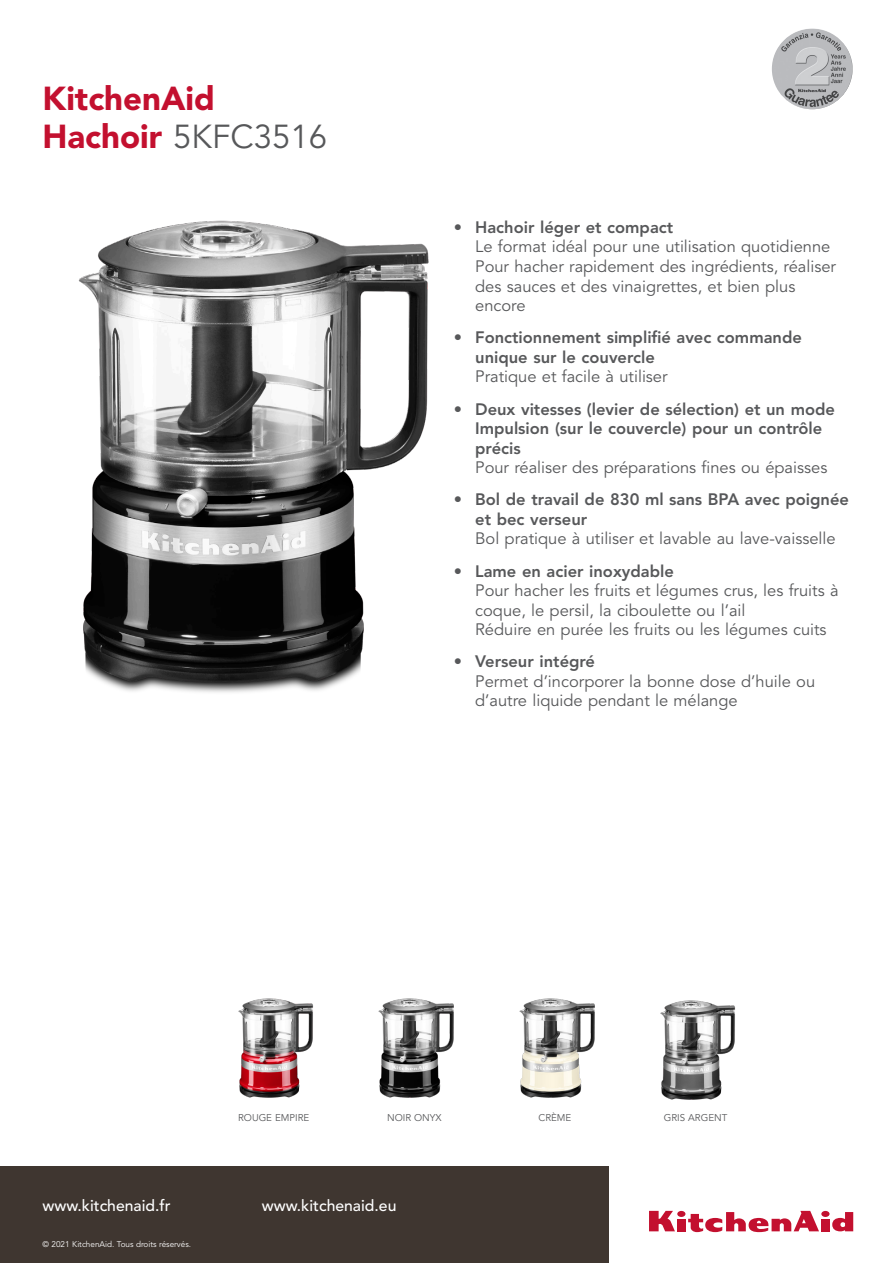
<style>
.page{position:relative;width:893px;height:1263px;background:#fff}
.page>*{position:absolute;margin:0;border:0;box-sizing:border-box;transform-origin:0 0}
.Titre_Produit_22{font:33px "Avenir LT Std";color:#57585a}
.Titre_Produit_22-2{font:900 33px "Avenir LT Std";color:#c3102f}
.TexteBenefit{font:16.5px/19.5px "Avenir LT Std";color:#57585a}
.Texte_Feature{font:800 16.5px/19.5px "Avenir LT Std";color:#57585a}
.WWW{font:500 15.75px "Avenir LT Std";color:#fff}
.t1{font:9.75px "Avenir LT Std";color:#57585a}
.Année{font:8.25px "Avenir LT Std";color:#fff}
.s1{font-weight:900;color:#c3102f}
</style>
<div class="page">
<img style="left:78px;top:220px;width:351px;height:473px">
<div style="left:0;top:1166px;width:609px;height:97px;background:#3f3630"></div>
<div style="left:677px;top:1219px;width:8px;height:12px;background:#c3102f"></div>
<div style="left:677px;top:1211px;width:8px;height:6px;background:#c3102f;border-radius:50%"></div>
<div style="left:821px;top:1219px;width:8px;height:12px;background:#c3102f"></div>
<div style="left:821px;top:1211px;width:8px;height:6px;background:#c3102f;border-radius:50%"></div>
<svg style="left:649px;top:1211px;width:26px;height:20px"></svg>
<svg style="left:688px;top:1211px;width:131px;height:21px"></svg>
<svg style="left:832px;top:1212px;width:21px;height:19px"></svg>
<img style="left:519px;top:998px;width:76px;height:100px">
<img style="left:378px;top:998px;width:76px;height:100px">
<img style="left:660px;top:1000px;width:76px;height:100px">
<img style="left:238px;top:998px;width:75px;height:100px">
<img style="left:772px;top:28px;width:81px;height:81px;border-radius:40px">
<p class="Titre_Produit_22-2" style="left:43px;top:79px;width:174px">KitchenAid</p>
<p class="Titre_Produit_22" style="left:43px;top:117px;width:286px"><span class="s1">Hachoir</span> 5KFC3516</p>
<p class="Texte_Feature" style="left:454px;top:218px;width:221px">• Hachoir léger et compact</p>
<p class="TexteBenefit" style="left:475px;top:238px;width:357px">Le format idéal pour une utilisation quotidienne</p>
<p class="TexteBenefit" style="left:475px;top:257px;width:362px">Pour hacher rapidement des ingrédients, réaliser des sauces et des vinaigrettes, et bien plus encore</p>
<p class="Texte_Feature" style="left:475px;top:328px;width:328px;text-indent:-21px">• Fonctionnement simplifié avec commande unique sur le couvercle</p>
<p class="TexteBenefit" style="left:475px;top:367px;width:194px">Pratique et facile à utiliser</p>
<p class="Texte_Feature" style="left:475px;top:399px;width:361px;text-indent:-21px">• Deux vitesses (levier de sélection) et un mode<br>Impulsion (sur le couvercle) pour un contrôle précis</p>
<p class="TexteBenefit" style="left:475px;top:458px;width:354px">Pour réaliser des préparations fines ou épaisses</p>
<p class="Texte_Feature" style="left:475px;top:490px;width:375px;text-indent:-21px">• Bol de travail de 830 ml sans BPA avec poignée et bec verseur</p>
<p class="TexteBenefit" style="left:475px;top:529px;width:362px">Bol pratique à utiliser et lavable au lave-vaisselle</p>
<p class="Texte_Feature" style="left:454px;top:561px;width:221px">• Lame en acier inoxydable</p>
<p class="TexteBenefit" style="left:475px;top:581px;width:365px">Pour hacher les fruits et légumes crus, les fruits à coque, le persil, la ciboulette ou l’ail</p>
<p class="TexteBenefit" style="left:475px;top:620px;width:353px">Réduire en purée les fruits ou les légumes cuits</p>
<p class="Texte_Feature" style="left:454px;top:652px;width:143px">• Verseur intégré</p>
<p class="TexteBenefit" style="left:475px;top:672px;width:341px">Permet d’incorporer la bonne dose d’huile ou d’autre liquide pendant le mélange</p>
<p class="t1" style="left:238px;top:1112px;width:73px">ROUGE EMPIRE</p>
<p class="t1" style="left:387px;top:1112px;width:56px">NOIR ONYX</p>
<p class="t1" style="left:538px;top:1112px;width:34px">CRÈME</p>
<p class="t1" style="left:664px;top:1112px;width:65px">GRIS ARGENT</p>
<p class="WWW" style="left:43px;top:1196px;width:130px">www.kitchenaid.fr</p>
<p class="WWW" style="left:262px;top:1196px;width:136px">www.kitchenaid.eu</p>
<p class="Année" style="left:43px;top:1239px;width:150px">© 2021 KitchenAid. Tous droits réservés.</p>
</div>
